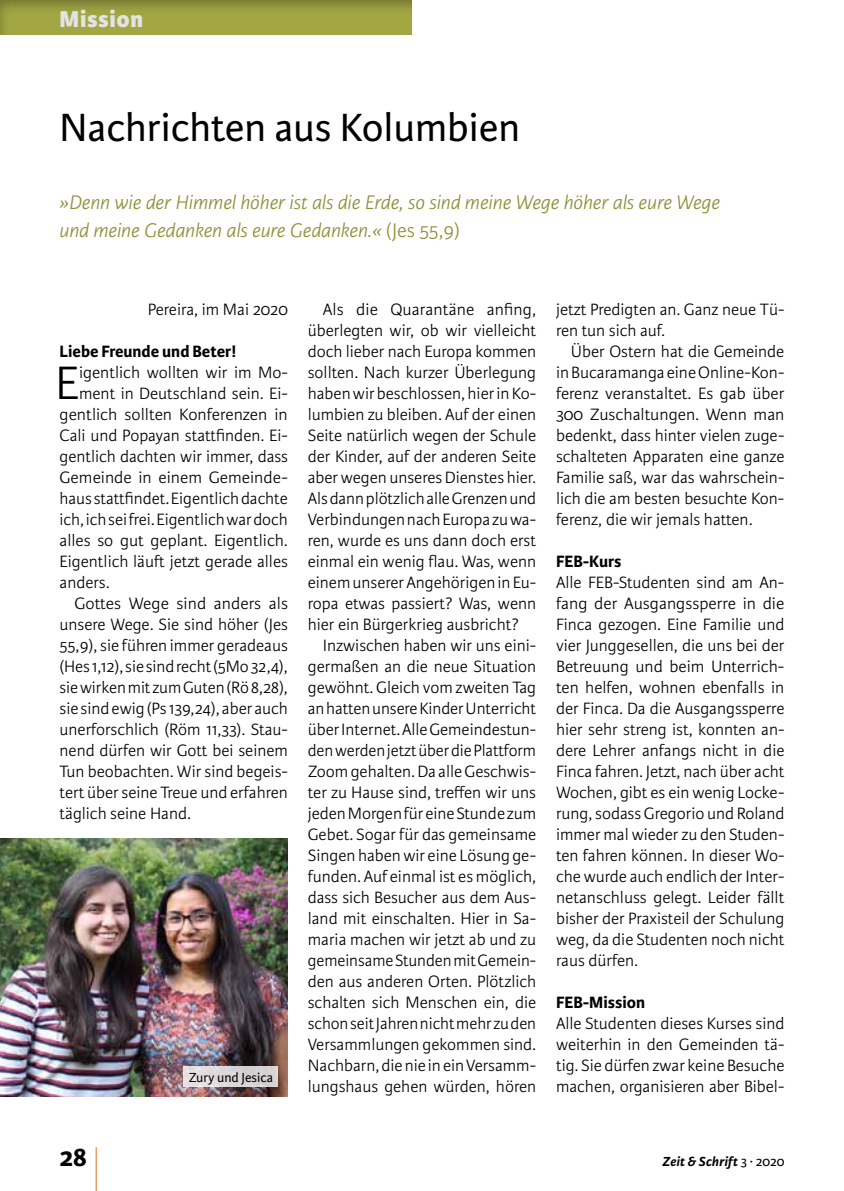
<style>
.page{position:relative;width:844px;height:1191px;background:#fff}
.page>*{position:absolute;margin:0;border:0;box-sizing:border-box;transform-origin:0 0}
.t1{font:300 59.5px "Karmina Sans Basic";color:#df7427;scale:.29 1}
.t2{font:300 49.88px "Karmina Sans Basic";color:#000}
.t3{font:42px "Karmina Sans Basic";color:#000}
.t4{font:700 28px "Karmina Sans Basic";color:#000}
.t5{font:800 24.5px "Karmina Sans Basic";letter-spacing:.025em;color:#e2e3e4}
.t6{font:italic 300 21px/28px "Karmina Sans Basic";color:#8d923a}
.t7{font:300 17.5px/21px "Karmina Sans Basic";color:#000;text-align:justify}
.t8{font:700 17.5px "Karmina Sans Basic";color:#000}
.t9{font:italic 700 14px "Karmina Sans Basic";letter-spacing:.015em;color:#000}
.t10{font:14px "Karmina Sans Basic";color:#000}
.s1{font-style:normal}
.s2{font-weight:400;font-style:normal}
</style>
<div class="page">
<div style="left:0;top:0;width:413px;height:35px;background:#000;opacity:.3"></div>
<img style="left:0;top:838px;width:288px;height:258px">
<div style="left:184px;top:1066px;width:94px;height:20px;background:linear-gradient(to right,#e7e1e5,#d2cece)"></div>
<h3 class="t5" style="left:60px;top:4px;width:85px">Mission</h3>
<h3 class="t3" style="left:60px;top:104px;width:462px">Nachrichten aus Kolumbien</h3>
<p class="t6" style="left:60px;top:189px;width:661px">»Denn wie der Himmel höher ist als die Erde, so sind meine Wege höher als eure Wege und meine Gedanken als eure Gedanken.« <span class="s1">(Jes 55,9)</span></p>
<p class="t7" style="left:148px;top:299px;width:142px">Pereira, im Mai 2020</p>
<p class="t8" style="left:60px;top:341px;width:178px">Liebe Freunde und Beter!</p>
<h2 class="t2" style="left:55px;top:356px;width:25px">E</h2>
<p class="t7" style="left:79px;top:362px;width:210px">igentlich wollten wir im Mo-</p>
<p class="t7" style="left:79px;top:383px;width:210px">ment in Deutschland sein. Ei-</p>
<p class="t7" style="left:60px;top:404px;width:230px">gentlich sollten Konferenzen in</p>
<p class="t7" style="left:60px;top:425px;width:230px">Cali und Popayan stattfinden. Ei-</p>
<p class="t7" style="left:60px;top:446px;width:230px">gentlich dachten wir immer, dass</p>
<p class="t7" style="left:60px;top:467px;width:230px">Gemeinde in einem Gemeinde-</p>
<p class="t7" style="left:60px;top:488px;width:230px">haus stattfindet. Eigentlich dachte</p>
<p class="t7" style="left:60px;top:509px;width:230px">ich, ich sei frei. Eigentlich war doch</p>
<p class="t7" style="left:60px;top:530px;width:230px">alles so gut geplant. Eigentlich.</p>
<p class="t7" style="left:60px;top:551px;width:230px">Eigentlich läuft jetzt gerade alles</p>
<p class="t7" style="left:60px;top:572px;width:52px">anders.</p>
<p class="t7" style="left:74px;top:593px;width:215px">Gottes Wege sind anders als</p>
<p class="t7" style="left:60px;top:614px;width:230px">unsere Wege. Sie sind höher (Jes</p>
<p class="t7" style="left:60px;top:635px;width:230px">55,9), sie führen immer geradeaus</p>
<p class="t7" style="left:60px;top:656px;width:230px">(Hes 1,12), sie sind recht (5Mo 32,4),</p>
<p class="t7" style="left:60px;top:677px;width:230px">sie wirken mit zum Guten (Rö 8,28),</p>
<p class="t7" style="left:60px;top:698px;width:230px">sie sind ewig (Ps 139,24), aber auch</p>
<p class="t7" style="left:60px;top:719px;width:230px">unerforschlich (Röm 11,33). Stau-</p>
<p class="t7" style="left:60px;top:740px;width:230px">nend dürfen wir Gott bei seinem</p>
<p class="t7" style="left:60px;top:761px;width:230px">Tun beobachten. Wir sind begeis-</p>
<p class="t7" style="left:60px;top:782px;width:230px">tert über seine Treue und erfahren</p>
<p class="t7" style="left:60px;top:803px;width:133px">täglich seine Hand.</p>
<p class="t10" style="left:189px;top:1069px;width:86px">Zury und Jesica</p>
<p class="t7" style="left:308px;top:299px;width:230px;text-indent:15px">Als die Quarantäne anfing, überlegten wir, ob wir vielleicht doch lieber nach Europa kommen sollten. Nach kurzer Überlegung haben wir beschlossen, hier in Ko&shy;lumbien zu bleiben. Auf der einen Seite natürlich wegen der Schule der Kinder, auf der anderen Seite aber wegen unseres Dienstes hier.<br>Als dann plötzlich alle Grenzen und Verbindungen nach Europa zu wa&shy;ren, wurde es uns dann doch erst einmal ein wenig flau. Was, wenn einem unserer Angehörigen in Eu&shy;ropa etwas passiert? Was, wenn hier ein Bürgerkrieg ausbricht?</p>
<p class="t7" style="left:308px;top:635px;width:230px;text-indent:15px">Inzwischen haben wir uns eini&shy;germaßen an die neue Situation gewöhnt. Gleich vom zweiten Tag an hatten unsere Kinder Unterricht über Internet. Alle Gemeindestun&shy;den werden jetzt über die Plattform Zoom gehalten. Da alle Geschwis&shy;ter zu Hause sind, treffen wir uns jeden Morgen für eine Stunde zum Gebet. Sogar für das gemeinsame Singen haben wir eine Lösung ge&shy;funden. Auf einmal ist es möglich, dass sich Besucher aus dem Aus&shy;land mit einschalten. Hier in Sa&shy;maria machen wir jetzt ab und zu gemeinsame Stunden mit Gemein&shy;den aus anderen Orten. Plötzlich schalten sich Menschen ein, die schon seit Jahren nicht mehr zu den Versammlungen gekommen sind.<br>Nachbarn, die nie in ein Versamm&shy;lungshaus gehen würden, hören</p>
<p class="t7" style="left:556px;top:299px;width:230px">jetzt Predigten an. Ganz neue Tü&shy;ren tun sich auf.</p>
<p class="t7" style="left:556px;top:341px;width:230px;text-indent:15px">Über Ostern hat die Gemeinde in Bucaramanga eine Online-Kon&shy;ferenz veranstaltet. Es gab über 300 Zuschaltungen. Wenn man bedenkt, dass hinter vielen zuge&shy;schalteten Apparaten eine ganze Familie saß, war das wahrschein&shy;lich die am besten besuchte Kon&shy;ferenz, die wir jemals hatten.</p>
<p class="t8" style="left:556px;top:551px;width:67px">FEB-Kurs</p>
<p class="t7" style="left:556px;top:572px;width:230px">Alle FEB-Studenten sind am An&shy;fang der Ausgangssperre in die Finca gezogen. Eine Familie und vier Junggesellen, die uns bei der Betreuung und beim Unterrich&shy;ten helfen, wohnen ebenfalls in der Finca. Da die Ausgangssperre hier sehr streng ist, konnten an&shy;dere Lehrer anfangs nicht in die Finca fahren. Jetzt, nach über acht Wochen, gibt es ein wenig Locke&shy;rung, sodass Gregorio und Roland immer mal wieder zu den Studen&shy;ten fahren können. In dieser Wo&shy;che wurde auch endlich der Inter&shy;netanschluss gelegt. Leider fällt bisher der Praxisteil der Schulung weg, da die Studenten noch nicht raus dürfen.</p>
<p class="t8" style="left:556px;top:992px;width:91px">FEB-Mission</p>
<p class="t7" style="left:556px;top:1013px;width:230px">Alle Studenten dieses Kurses sind weiterhin in den Gemeinden tä&shy;tig. Sie dürfen zwar keine Besuche machen, organisieren aber Bibel-</p>
<h3 class="t4" style="left:60px;top:1141px;width:29px">28</h3>
<h1 class="t1" style="left:94px;top:1140px;width:17px">|</h1>
<p class="t9" style="left:662px;top:1153px;width:123px">Zeit &amp; Schrift <span class="s2">3 ∙ 2020</span></p>
</div>
